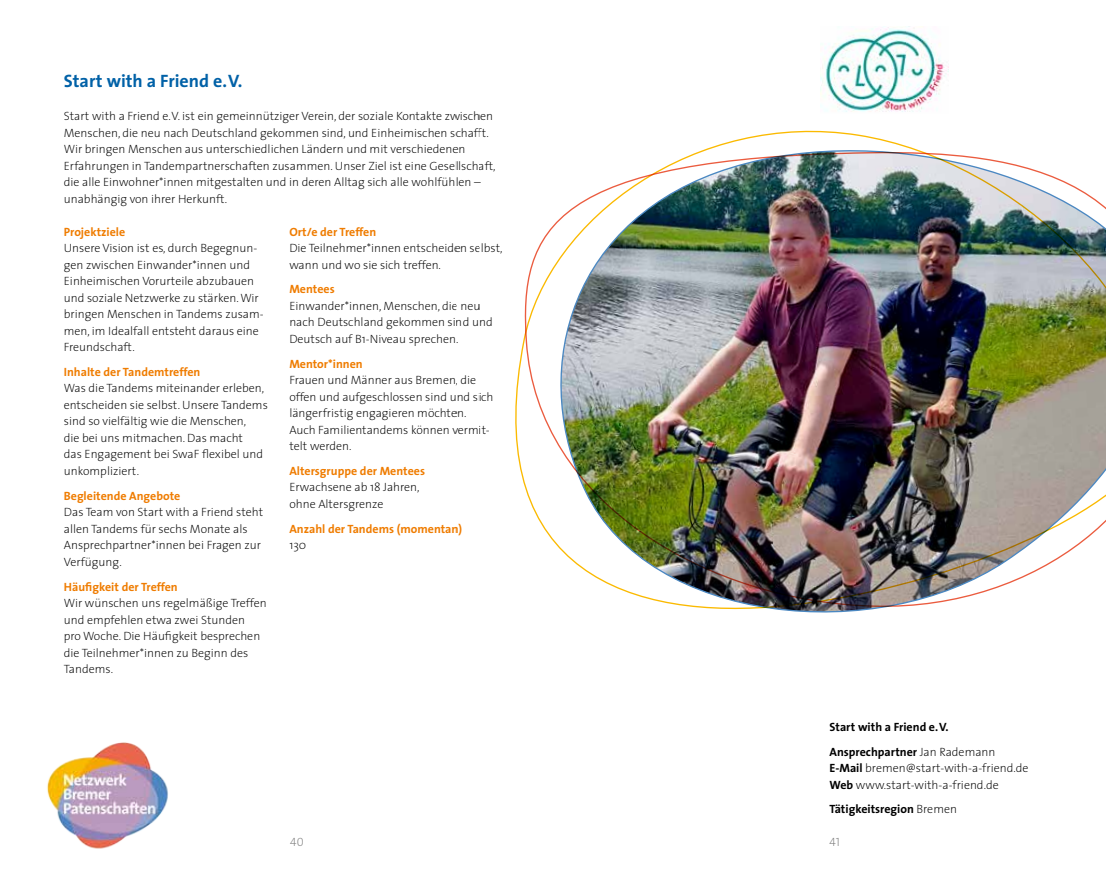
<style>
.page{position:relative;width:1106px;height:872px;background:#fff}
.page>*{position:absolute;margin:0;border:0;box-sizing:border-box;transform-origin:0 0}
.t1{font:700 18px "The Sans";color:#0061a7}
.t2{font:200 12px/16.5px "The Sans";color:#000}
.t3{font:700 12px "The Sans";color:#ef7c00}
.t4{font:700 12px/24.8px "The Sans";color:#000}
.t5{font:12px "The Sans Extra Light Caps";color:#7d7d7d}
.s1{font-weight:200}
.s2{font-weight:700}
</style>
<div class="page">
<img style="left:47px;top:742px;width:121px;height:107px">
<img style="left:820px;top:26px;width:128px;height:84px">
<img style="left:515px;top:110px;width:591px;height:503px">
<h1 class="t1" style="left:64px;top:66px;width:180px">Start with a Friend e. V.</h1>
<p class="t2" style="left:64px;top:107px;width:433px">Start with a Friend e.V. ist ein gemeinnütziger Verein, der soziale Kontakte zwischen Menschen, die neu nach Deutschland gekommen sind, und Einheimischen schafft.<br>Wir bringen Menschen aus unterschiedlichen Ländern und mit verschiedenen Erfahrungen in Tandempartnerschaften zusammen. Unser Ziel ist eine Gesellschaft, die alle Einwohner*innen mitgestalten und in deren Alltag sich alle wohlfühlen – unabhängig von ihrer Herkunft.</p>
<p class="t3" style="left:64px;top:221px;width:63px">Projektziele</p>
<p class="t2" style="left:64px;top:239px;width:201px">Unsere Vision ist es, durch Begegnun&shy;gen zwischen Einwander*innen und Einheimischen Vorurteile abzubauen und soziale Netzwerke zu stärken.Wir bringen Menschen in Tandems zusam&shy;men, im Idealfall entsteht daraus eine Freundschaft.</p>
<p class="t3" style="left:64px;top:362px;width:138px">Inhalte der Tandemtreffen</p>
<p class="t2" style="left:64px;top:380px;width:205px">Was die Tandems miteinander erleben, entscheiden sie selbst. Unsere Tandems sind so vielfältig wie die Menschen,<br>die bei uns mitmachen. Das macht<br>das Engagement bei SwaF flexibel und unkompliziert.</p>
<p class="t3" style="left:64px;top:485px;width:118px">Begleitende Angebote</p>
<p class="t2" style="left:64px;top:503px;width:201px">Das Team von Start with a Friend steht allen Tandems für sechs Monate als<br>Ansprechpartner*innen bei Fragen zur<br>Verfügung.</p>
<p class="t3" style="left:64px;top:576px;width:115px">Häufigkeit der Treffen</p>
<p class="t2" style="left:64px;top:594px;width:204px">Wir wünschen uns regelmäßige Treffen und empfehlen etwa zwei Stunden<br>pro Woche. Die Häufigkeit besprechen die Teilnehmer*innen zu Beginn des<br>Tandems.</p>
<p class="t3" style="left:289px;top:221px;width:88px">Ort/e der Treffen</p>
<p class="t2" style="left:289px;top:239px;width:215px">Die Teilnehmer*innen entscheiden selbst, wann und wo sie sich treffen.</p>
<p class="t3" style="left:289px;top:279px;width:47px">Mentees</p>
<p class="t2" style="left:289px;top:297px;width:205px">Einwander*innen, Menschen, die neu nach Deutschland gekommen sind und<br>Deutsch auf B1-Niveau sprechen.</p>
<p class="t3" style="left:289px;top:353px;width:75px">Mentor*innen</p>
<p class="t2" style="left:289px;top:371px;width:206px">Frauen und Männer aus Bremen, die offen und aufgeschlossen sind und sich längerfristig engagieren möchten.<br>Auch Familientandems können vermit&shy;telt werden.</p>
<p class="t3" style="left:289px;top:461px;width:137px">Altersgruppe der Mentees</p>
<p class="t2" style="left:289px;top:479px;width:132px">Erwachsene ab 18 Jahren, ohne Altersgrenze</p>
<p class="t3" style="left:289px;top:518px;width:174px">Anzahl der Tandems (momentan)</p>
<p class="t2" style="left:289px;top:536px;width:18px">130</p>
<p class="t4" style="left:829px;top:714px;width:167px">Start with a Friend e. V.<br>Ansprechpartner <span class="s1">Jan Rademann</span></p>
<p class="t2" style="left:829px;top:759px;width:200px"><span class="s2">E-Mail</span> bremen@start-with-a-friend.de<br><span class="s2">Web</span> www.start-with-a-friend.de</p>
<p class="t4" style="left:829px;top:796px;width:129px">Tätigkeitsregion <span class="s1">Bremen</span></p>
<p class="t5" style="left:290px;top:832px;width:15px">40</p>
<p class="t5" style="left:829px;top:832px;width:12px">41</p>
</div>
